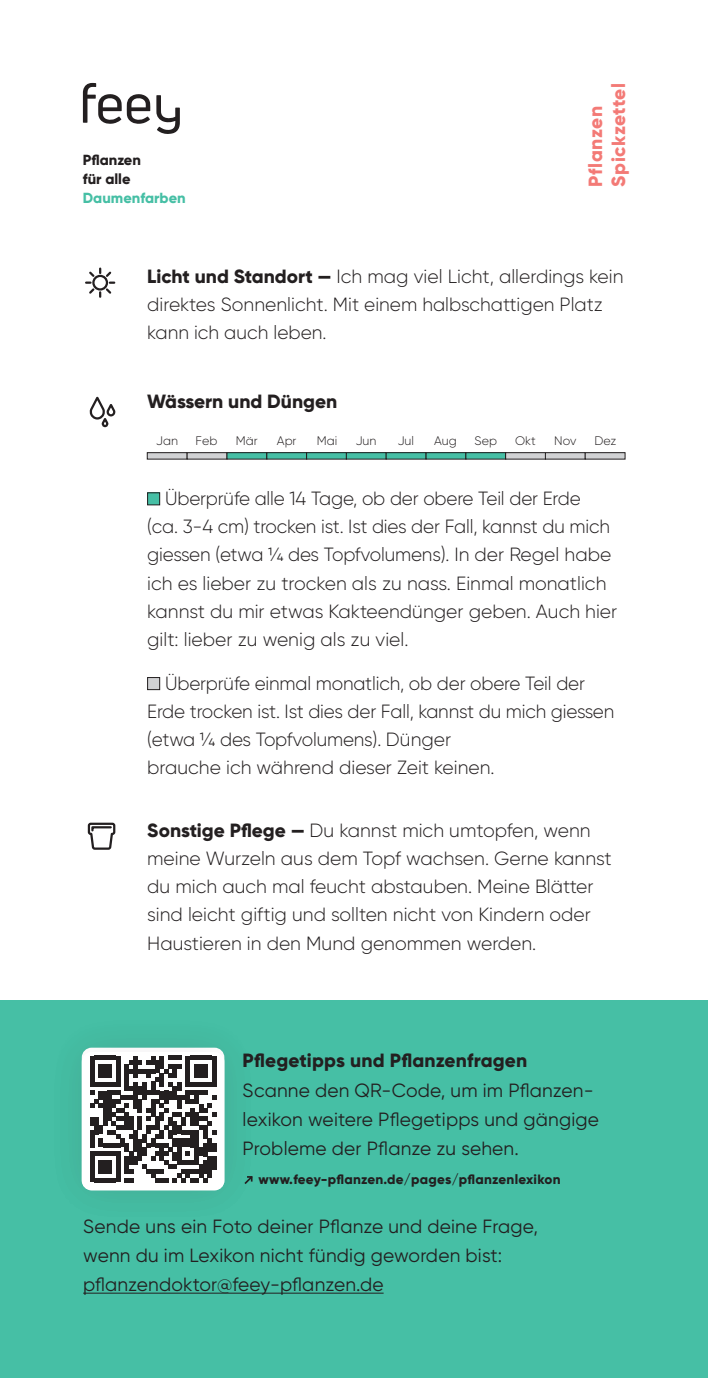
<style>
.page{position:relative;width:708px;height:1378px;background:#fff}
.page>*{position:absolute;margin:0;border:0;box-sizing:border-box;transform-origin:0 0}
.t1{font:300 19.12px/28.1px "Gilroy";color:#231f20}
.t2{font:19.12px/29.2px "Gilroy";letter-spacing:.01em;color:#231f20}
.t3{font:800 19.12px "Gilroy";color:#231f20}
.t4{font:800 19.12px/22.9px "Gilroy";letter-spacing:.03em;color:#f37a76}
.t5{font:800 14.62px/18.7px "Gilroy";color:#231f20}
.t6{font:800 14.62px "Gilroy";color:#46bfa5}
.t7{font:800 13.5px "Gilroy";letter-spacing:.02em;color:#231f20}
.t8{font:300 12.38px "Gilroy";color:#231f20}
.s1{font-weight:800}
</style>
<div class="page">
<div style="left:0;top:1000px;width:708px;height:378px;background:#46bfa5"></div>
<hr style="left:83px;top:1292px;width:301px;height:1px;background:#231f20">
<svg style="left:156px;top:95px;width:24px;height:39px"></svg>
<svg style="left:83px;top:83px;width:67px;height:41px"></svg>
<div style="left:148px;top:493px;width:12px;height:12px;background:#46bfa5"></div>
<div style="left:147px;top:492px;width:13px;height:13px;border:1px solid #231f20"></div>
<div style="left:148px;top:677px;width:12px;height:12px;background:#d1d2d4"></div>
<div style="left:147px;top:677px;width:13px;height:13px;border:1px solid #231f20"></div>
<svg style="left:85px;top:267px;width:31px;height:31px"></svg>
<svg style="left:89px;top:396px;width:27px;height:32px"></svg>
<svg style="left:87px;top:822px;width:29px;height:28px"></svg>
<div style="left:147px;top:453px;width:40px;height:6px;background:#d1d2d4"></div>
<div style="left:147px;top:452px;width:40px;height:7px;border:1px solid #231f20"></div>
<div style="left:187px;top:453px;width:40px;height:6px;background:#d1d2d4"></div>
<div style="left:187px;top:452px;width:40px;height:7px;border:1px solid #231f20"></div>
<div style="left:227px;top:453px;width:40px;height:6px;background:#46bfa5"></div>
<div style="left:227px;top:452px;width:40px;height:7px;border:1px solid #231f20"></div>
<div style="left:267px;top:453px;width:40px;height:6px;background:#46bfa5"></div>
<div style="left:266px;top:452px;width:41px;height:7px;border:1px solid #231f20"></div>
<div style="left:307px;top:453px;width:39px;height:6px;background:#46bfa5"></div>
<div style="left:306px;top:452px;width:41px;height:7px;border:1px solid #231f20"></div>
<div style="left:346px;top:453px;width:40px;height:6px;background:#46bfa5"></div>
<div style="left:346px;top:452px;width:41px;height:7px;border:1px solid #231f20"></div>
<div style="left:386px;top:453px;width:40px;height:6px;background:#46bfa5"></div>
<div style="left:386px;top:452px;width:40px;height:7px;border:1px solid #231f20"></div>
<div style="left:426px;top:453px;width:40px;height:6px;background:#46bfa5"></div>
<div style="left:426px;top:452px;width:40px;height:7px;border:1px solid #231f20"></div>
<div style="left:466px;top:453px;width:40px;height:6px;background:#46bfa5"></div>
<div style="left:466px;top:452px;width:40px;height:7px;border:1px solid #231f20"></div>
<div style="left:506px;top:453px;width:39px;height:6px;background:#d1d2d4"></div>
<div style="left:505px;top:452px;width:41px;height:7px;border:1px solid #231f20"></div>
<div style="left:545px;top:453px;width:40px;height:6px;background:#d1d2d4"></div>
<div style="left:545px;top:452px;width:41px;height:7px;border:1px solid #231f20"></div>
<div style="left:585px;top:453px;width:40px;height:6px;background:#d1d2d4"></div>
<div style="left:585px;top:452px;width:40px;height:7px;border:1px solid #231f20"></div>
<div style="left:83px;top:1053px;width:140px;height:136px;background:#fff;border-radius:9px"></div>
<svg style="left:90px;top:1055px;width:126px;height:127px"></svg>
<hr style="left:212px;top:1156px;width:4px;height:13px;background:#231f20">
<div style="left:82px;top:1052px;width:142px;height:138px;border:2px solid #fff;border-radius:9px"></div>
<p class="t5" style="left:83px;top:150px;width:60px">Pflanzen für alle</p>
<p class="t6" style="left:83px;top:188px;width:104px">Daumenfarben</p>
<p class="t4" style="left:584px;top:187px;width:105px;rotate:-90deg">Pflanzen<br>Spickzettel</p>
<p class="t1" style="left:147px;top:262px;width:478px"><span class="s1">Licht und Standort —</span> Ich mag viel Licht, allerdings kein direktes Sonnenlicht. Mit einem halbschattigen Platz kann ich auch leben.</p>
<p class="t3" style="left:147px;top:389px;width:192px">Wässern und Düngen</p>
<p class="t8" style="left:156px;top:433px;width:23px">Jan</p>
<p class="t8" style="left:196px;top:433px;width:23px">Feb</p>
<p class="t8" style="left:236px;top:433px;width:23px">Mär</p>
<p class="t8" style="left:277px;top:433px;width:21px">Apr</p>
<p class="t8" style="left:317px;top:433px;width:22px">Mai</p>
<p class="t8" style="left:356px;top:433px;width:22px">Jun</p>
<p class="t8" style="left:398px;top:433px;width:18px">Jul</p>
<p class="t8" style="left:434px;top:433px;width:24px">Aug</p>
<p class="t8" style="left:474px;top:433px;width:24px">Sep</p>
<p class="t8" style="left:515px;top:433px;width:22px">Okt</p>
<p class="t8" style="left:554px;top:433px;width:24px">Nov</p>
<p class="t8" style="left:594px;top:433px;width:23px">Dez</p>
<p class="t1" style="left:147px;top:484px;width:472px;text-indent:18px">Überprüfe alle 14 Tage, ob der obere Teil der Erde<br>(ca. 3-4 cm) trocken ist. Ist dies der Fall, kannst du mich giessen (etwa ¼ des Topfvolumens). In der Regel habe ich es lieber zu trocken als zu nass. Einmal monatlich kannst du mir etwas Kakteendünger geben. Auch hier gilt: lieber zu wenig als zu viel.</p>
<p class="t1" style="left:147px;top:669px;width:469px;text-indent:18px">Überprüfe einmal monatlich, ob der obere Teil der Erde trocken ist. Ist dies der Fall, kannst du mich giessen (etwa ¼ des Topfvolumens). Dünger<br>brauche ich während dieser Zeit keinen.</p>
<p class="t1" style="left:147px;top:816px;width:466px"><span class="s1">Sonstige Pflege —</span> Du kannst mich umtopfen, wenn meine Wurzeln aus dem Topf wachsen. Gerne kannst du mich auch mal feucht abstauben. Meine Blätter sind leicht giftig und sollten nicht von Kindern oder Haustieren in den Mund genommen werden.</p>
<p class="t3" style="left:243px;top:1048px;width:286px">Pflegetipps und Pflanzenfragen</p>
<p class="t2" style="left:243px;top:1075px;width:358px">Scanne den QR-Code, um im Pflanzen&shy;lexikon weitere Pflegetipps und gängige<br>Probleme der Pflanze zu sehen.</p>
<p class="t7" style="left:259px;top:1171px;width:304px">www.feey-pflanzen.de/pages/pflanzenlexikon</p>
<p class="t2" style="left:83px;top:1211px;width:456px">Sende uns ein Foto deiner Pflanze und deine Frage, wenn du im Lexikon nicht fündig geworden bist: pflanzendoktor@feey-pflanzen.de</p>
</div>
